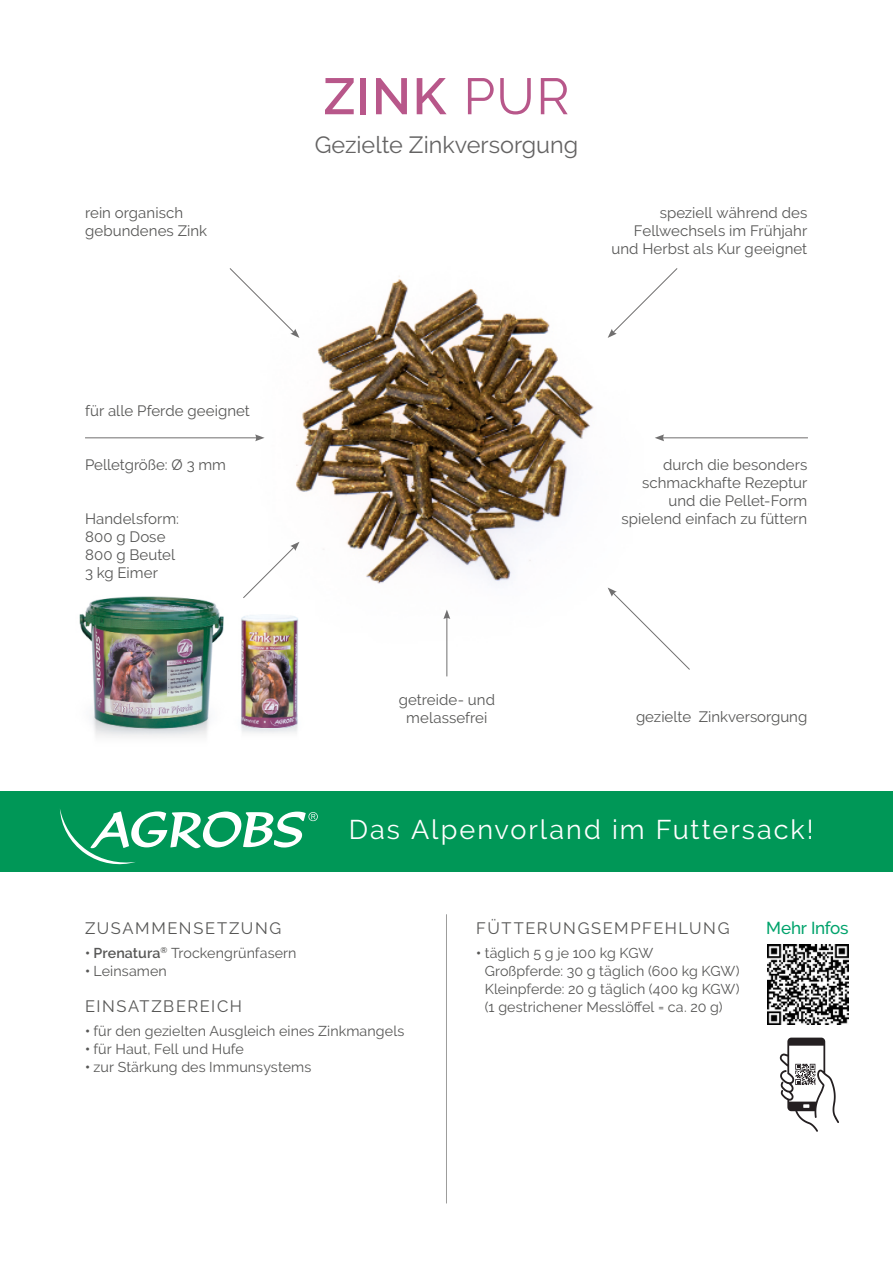
<style>
.page{position:relative;width:893px;height:1263px;background:#fff}
.page>*{position:absolute;margin:0;border:0;box-sizing:border-box;transform-origin:0 0}
.t1{font:600 51px "Raleway";color:#b8578a}
.t2{font:27px "Raleway";letter-spacing:.075em;color:#fff}
.t3{font:23.4px "Raleway";color:#646363}
.t4{font:500 17.25px "Raleway";letter-spacing:-.015em;color:#00a36c}
.t5{font:16.5px "Raleway";letter-spacing:.1em;color:#575756}
.t6{font:15px "Raleway";letter-spacing:.005em;color:#575756}
.t7{font:14.25px "Raleway";letter-spacing:.005em;color:#575756}
.s1{font-weight:400}
.s2{font-weight:700}
.s3{font-weight:600}
</style>
<div class="page">
<img style="left:171px;top:276px;width:551px;height:401px">
<div style="left:0;top:791px;width:893px;height:81px;background:#009757"></div>
<svg style="left:60px;top:809px;width:258px;height:56px"></svg>
<hr style="left:446px;top:914px;width:1px;height:289px;background:#9d9d9c">
<hr style="left:85px;top:437px;width:172px;height:1px;background:#706f6f">
<svg style="left:255px;top:434px;width:10px;height:7px"></svg>
<hr style="left:662px;top:437px;width:146px;height:1px;background:#706f6f">
<svg style="left:655px;top:434px;width:9px;height:7px"></svg>
<svg style="left:229px;top:268px;width:70px;height:70px"></svg>
<svg style="left:608px;top:268px;width:70px;height:70px"></svg>
<img style="left:79px;top:588px;width:152px;height:149px">
<img style="left:231px;top:601px;width:84px;height:132px">
<svg style="left:608px;top:587px;width:83px;height:83px"></svg>
<svg style="left:242px;top:542px;width:57px;height:57px"></svg>
<img style="left:768px;top:944px;width:80px;height:81px">
<svg style="left:780px;top:1037px;width:59px;height:95px"></svg>
<hr style="left:446px;top:617px;width:1px;height:59px;background:#706f6f">
<svg style="left:443px;top:610px;width:7px;height:9px"></svg>
<p class="t6" style="left:85px;top:204px;width:100px">rein organisch</p>
<p class="t6" style="left:85px;top:222px;width:124px">gebundenes Zink</p>
<p class="t6" style="left:85px;top:402px;width:166px">für alle Pferde geeignet</p>
<p class="t6" style="left:85px;top:456px;width:143px">Pelletgröße: Ø 3 mm</p>
<p class="t6" style="left:85px;top:510px;width:96px">Handelsform:</p>
<p class="t6" style="left:85px;top:528px;width:82px">800 g Dose</p>
<p class="t6" style="left:85px;top:546px;width:92px">800 g Beutel</p>
<p class="t6" style="left:85px;top:564px;width:75px">3 kg Eimer</p>
<p class="t1" style="left:323px;top:67px;width:248px">ZINK <span class="s1">PUR</span></p>
<p class="t3" style="left:315px;top:131px;width:265px">Gezielte Zinkversorgung</p>
<p class="t6" style="left:660px;top:204px;width:149px">speziell während des</p>
<p class="t6" style="left:634px;top:222px;width:175px">Fellwechsels im Frühjahr</p>
<p class="t6" style="left:611px;top:240px;width:197px">und Herbst als Kur geeignet</p>
<p class="t6" style="left:399px;top:691px;width:98px">getreide- und</p>
<p class="t6" style="left:406px;top:709px;width:83px">melassefrei</p>
<p class="t6" style="left:663px;top:456px;width:146px">durch die besonders</p>
<p class="t6" style="left:642px;top:474px;width:167px">schmackhafte Rezeptur</p>
<p class="t6" style="left:668px;top:492px;width:140px">und die Pellet-Form</p>
<p class="t6" style="left:621px;top:510px;width:187px">spielend einfach zu füttern</p>
<p class="t6" style="left:636px;top:708px;width:173px">gezielte Zinkversorgung</p>
<p class="t2" style="left:349px;top:814px;width:466px">Das Alpenvorland im Futtersack!</p>
<p class="t5" style="left:85px;top:919px;width:198px">ZUSAMMENSETZUNG</p>
<p class="t7" style="left:85px;top:945px;width:213px"><span class="s2">•</span> <span class="s3">Prenatura</span><sup>®</sup> Trockengrünfasern</p>
<p class="t7" style="left:85px;top:963px;width:83px"><span class="s2">•</span> Leinsamen</p>
<p class="t5" style="left:85px;top:997px;width:159px">EINSATZBEREICH</p>
<p class="t7" style="left:85px;top:1023px;width:321px"><span class="s2">•</span> für den gezielten Ausgleich eines Zinkmangels</p>
<p class="t7" style="left:85px;top:1041px;width:160px"><span class="s2">•</span> für Haut, Fell und Hufe</p>
<p class="t7" style="left:85px;top:1059px;width:228px"><span class="s2">•</span> zur Stärkung des Immunsystems</p>
<p class="t5" style="left:476px;top:919px;width:255px">FÜTTERUNGSEMPFEHLUNG</p>
<p class="t7" style="left:476px;top:945px;width:179px"><span class="s2">•</span> täglich 5 g je 100 kg KGW</p>
<p class="t7" style="left:485px;top:963px;width:256px">Großpferde: 30 g täglich (600 kg KGW)</p>
<p class="t7" style="left:485px;top:981px;width:256px">Kleinpferde: 20 g täglich (400 kg KGW)</p>
<p class="t7" style="left:485px;top:999px;width:239px">(1 gestrichener Messlöffel = ca. 20 g)</p>
<p class="t4" style="left:766px;top:918px;width:84px">Mehr Infos</p>
</div>
